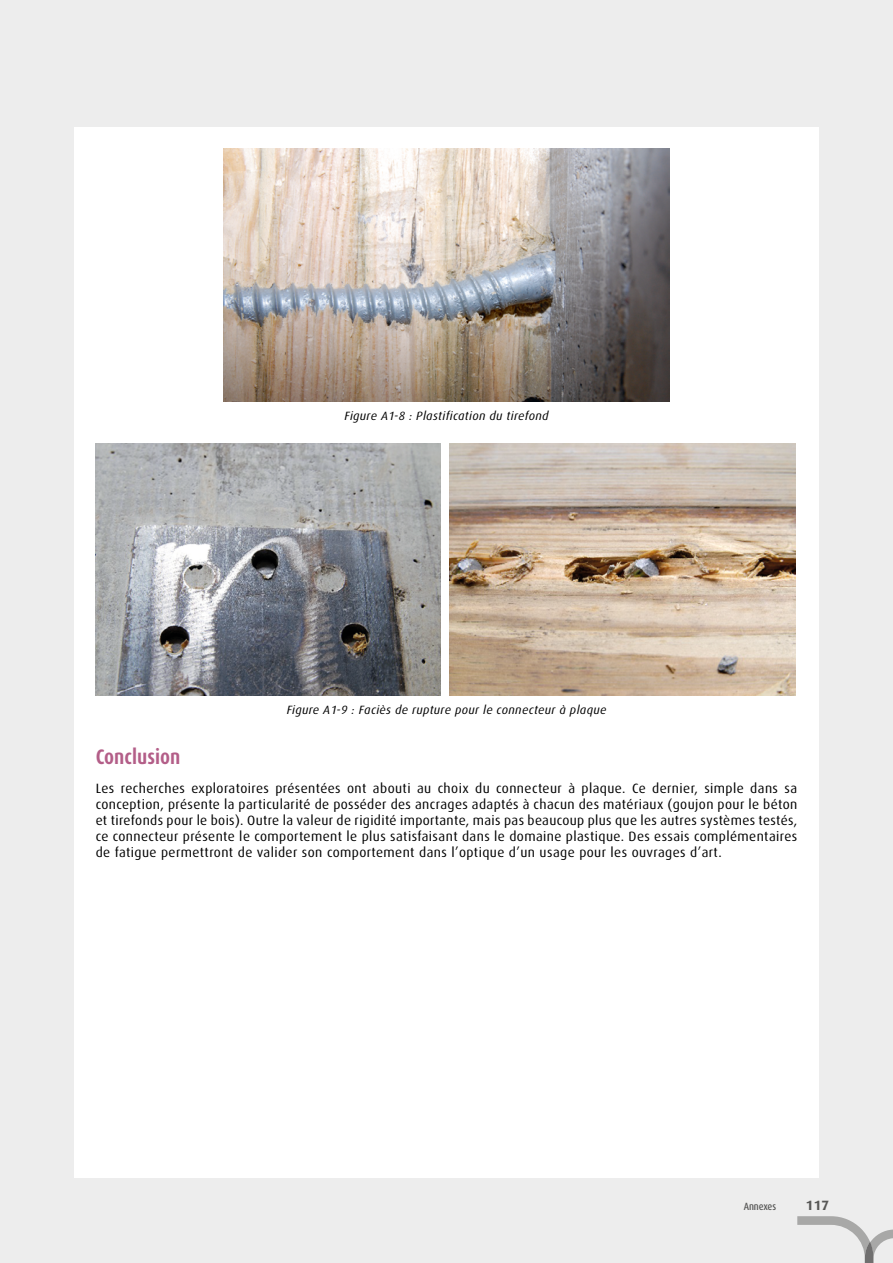
<style>
.page{position:relative;width:893px;height:1263px;background:#ededed}
.page>*{position:absolute;margin:0;border:0;box-sizing:border-box;transform-origin:0 0}
.t1{font:700 condensed 21px "Dax OT";color:#b35e88}
.t2{font:13.5px/16.2px "Dax OT";letter-spacing:.03em;color:#000;text-align:justify}
.t3{font:700 13.5px "Dax OT";color:#575756}
.t4{font:italic 12px "Dax OT";letter-spacing:.03em;color:#000}
.t5{font:500 condensed 10.5px "Dax OT";letter-spacing:-.01em;color:#575756}
</style>
<div class="page">
<div style="left:74px;top:128px;width:745px;height:1050px;background:#fff"></div>
<svg style="left:797px;top:1216px;width:96px;height:47px"></svg>
<img style="left:224px;top:149px;width:445px;height:252px">
<img style="left:96px;top:443px;width:345px;height:252px">
<img style="left:450px;top:443px;width:345px;height:252px">
<p class="t4" style="left:344px;top:409px;width:206px">Figure A1-8 : Plastification du tirefond</p>
<p class="t4" style="left:287px;top:703px;width:321px">Figure A1-9 : Faciès de rupture pour le connecteur à plaque</p>
<h1 class="t1" style="left:96px;top:743px;width:86px">Conclusion</h1>
<p class="t2" style="left:96px;top:780px;width:703px">Les recherches exploratoires présentées ont abouti au choix du connecteur à plaque. Ce dernier, simple dans sa conception, présente la particularité de posséder des ancrages adaptés à chacun des matériaux (goujon pour le béton et tirefonds pour le bois). Outre la valeur de rigidité importante, mais pas beaucoup plus que les autres systèmes testés, ce connecteur présente le comportement le plus satisfaisant dans le domaine plastique. Des essais complémentaires de fatigue permettront de valider son comportement dans l’optique d’un usage pour les ouvrages d’art.</p>
<p class="t5" style="left:744px;top:1199px;width:34px">Annexes</p>
<p class="t3" style="left:806px;top:1197px;width:25px">117</p>
</div>
